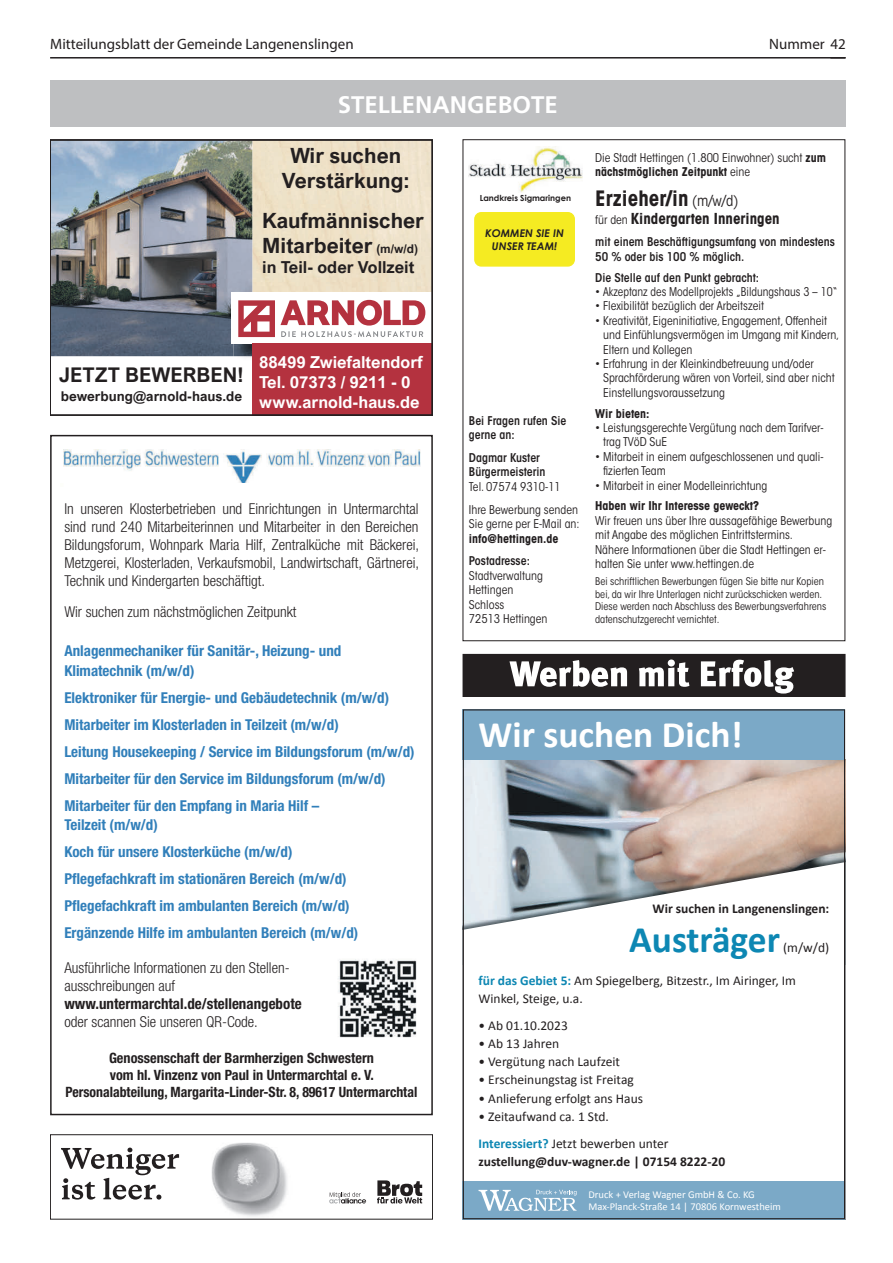
<style>
.page{position:relative;width:893px;height:1263px;background:#fff}
.page>*{position:absolute;margin:0;border:0;box-sizing:border-box;transform-origin:0 0}
.t1{font:700 37.5px "Calibri";color:#fff}
.t2{font:700 37.5px "Calibri";color:#0d87b3}
.t3{font:700 24px "Frutiger LT Std";color:#fff}
.t4{font:700 21px/25.2px "Arial Nova";color:#231f20;text-align:center}
.t5{font:700 condensed 21px "ITC Avant Garde Std";color:#231f20}
.t6{font:700 20.25px "Arial Nova";color:#231f20}
.t7{font:700 16.5px/19.8px "Arial Nova";color:#fff}
.t8{font:700 16.5px "Arial Nova";color:#231f20}
.t9{font:700 condensed 15px/27px "Helvetica Neue LT Std";color:#317fba}
.t10{font:300 condensed 15px/18px "Helvetica Neue LT Std";color:#231f20;text-align:justify}
.t11{font:15px "Myriad Pro";color:#231f20}
.t12{font:700 condensed 15px "Helvetica Neue LT Std";color:#231f20}
.t13{font:700 condensed 15px "ITC Avant Garde Std";color:#231f20}
.t14{font:700 condensed 14.25px/17.1px "Helvetica Neue LT Std";color:#231f20;text-align:center}
.t15{font:13.5px/18.3px "Calibri";color:#231f20}
.t16{font:700 13.5px "Calibri";color:#231f20}
.t17{font:700 13.5px "Arial Nova";color:#231f20}
.t18{font:condensed 12px/14.4px "ITC Avant Garde Std";color:#231f20}
.t19{font:600 condensed 12px/14.4px "ITC Avant Garde Std";color:#231f20}
.t20{font:700 condensed 12px "ITC Avant Garde Std";color:#231f20}
.t21{font:italic 700 10.65px/13px "Century Gothic";color:#231f20;text-align:center}
.t22{font:condensed 10.5px/12.6px "ITC Avant Garde Std";color:#231f20}
.t23{font:10.5px/12.6px "Calibri";color:#fff}
.t24{font:700 8.4px "Century Gothic";color:#231f20}
.s1{font-size:12px}
.s2{font-weight:700}
.s3{font-weight:400;font-size:15px}
.s4{font-weight:400;font-size:12px}
.s5{font-weight:700;color:#0d87b3}
</style>
<div class="page">
<hr style="left:50px;top:57px;width:795px;height:2px;background:#231f20">
<svg style="left:830px;top:57px;width:16px;height:2px"></svg>
<img style="left:465px;top:759px;width:378px;height:103px">
<div style="left:463px;top:709px;width:382px;height:50px;background:#7ba9c7"></div>
<svg style="left:465px;top:862px;width:378px;height:68px"></svg>
<div style="left:463px;top:1181px;width:382px;height:38px;background:#7ba9c7"></div>
<svg style="left:479px;top:1190px;width:98px;height:21px"></svg>
<div style="left:50px;top:435px;width:383px;height:680px;border:2px solid #231f20"></div>
<img style="left:63px;top:449px;width:358px;height:34px">
<img style="left:338px;top:959px;width:79px;height:79px">
<img style="left:53px;top:142px;width:200px;height:214px">
<img style="left:253px;top:142px;width:177px;height:150px">
<img style="left:234px;top:356px;width:19px;height:6px">
<img style="left:234px;top:343px;width:19px;height:13px">
<div style="left:232px;top:292px;width:201px;height:51px;background:#fff"></div>
<svg style="left:238px;top:300px;width:187px;height:37px"></svg>
<div style="left:253px;top:343px;width:180px;height:73px;background:#b4323f"></div>
<div style="left:50px;top:139px;width:383px;height:277px;border:1px solid #231f20"></div>
<img style="left:469px;top:147px;width:114px;height:45px">
<div style="left:474px;top:212px;width:101px;height:55px;background:#f5eb22;border-radius:7px"></div>
<div style="left:50px;top:80px;width:795px;height:47px;background:#bebfc1"></div>
<img style="left:211px;top:1142px;width:76px;height:75px">
<div style="left:50px;top:1134px;width:383px;height:85px;border:1px solid #231f20"></div>
<svg style="left:61px;top:1147px;width:118px;height:52px"></svg>
<svg style="left:329px;top:1192px;width:37px;height:11px"></svg>
<svg style="left:377px;top:1180px;width:45px;height:23px"></svg>
<svg style="left:463px;top:654px;width:382px;height:42px"></svg>
<p class="t11" style="left:50px;top:34px;width:305px">Mitteilungsblatt der Gemeinde Langenenslingen</p>
<p class="t11" style="left:769px;top:34px;width:78px">Nummer 42</p>
<h2 class="t3" style="left:338px;top:90px;width:222px">STELLENANGEBOTE</h2>
<h3 class="t4" style="left:282px;top:143px;width:129px">Wir suchen<br>Verstärkung:</h3>
<h3 class="t4" style="left:262px;top:208px;width:163px;text-align:left">Kaufmännischer<br>Mitarbeiter <span class="s1">(m/w/d)</span></h3>
<h3 class="t8" style="left:262px;top:258px;width:154px">in Teil- oder Vollzeit</h3>
<h3 class="t6" style="left:59px;top:363px;width:186px">JETZT BEWERBEN!</h3>
<p class="t17" style="left:61px;top:389px;width:183px">bewerbung@arnold-haus.de</p>
<h3 class="t7" style="left:259px;top:352px;width:165px">88499 Zwiefaltendorf<br>Tel. 07373 / 9211 - 0 www.arnold-haus.de</h3>
<p class="t10" style="left:64px;top:499px;width:356px">In unseren Klosterbetrieben und Einrichtungen in Untermarchtal sind rund 240 Mitarbeiterinnen und Mitarbeiter in den Bereichen Bildungsforum, Wohnpark Maria Hilf, Zentralküche mit Bäckerei, Metzgerei, Klosterladen, Verkaufsmobil, Landwirtschaft, Gärtnerei, Technik und Kindergarten beschäftigt.</p>
<p class="t10" style="left:64px;top:602px;width:234px">Wir suchen zum nächstmöglichen Zeitpunkt</p>
<p class="t9" style="left:64px;top:641px;width:279px;line-height:19.5px">Anlagenmechaniker für Sanitär-, Heizung- und<br>Klimatechnik (m/w/d)</p>
<p class="t9" style="left:64px;top:684px;width:352px">Elektroniker für Energie- und Gebäudetechnik (m/w/d)<br>Mitarbeiter im Klosterladen in Teilzeit (m/w/d)<br>Leitung Housekeeping / Service im Bildungsforum (m/w/d)<br>Mitarbeiter für den Service im Bildungsforum (m/w/d)<br>Mitarbeiter für den Empfang in Maria Hilf –</p>
<p class="t9" style="left:64px;top:811px;width:295px">Teilzeit (m/w/d)<br>Koch für unsere Klosterküche (m/w/d)<br>Pflegefachkraft im stationären Bereich (m/w/d)<br>Pflegefachkraft im ambulanten Bereich (m/w/d)<br>Ergänzende Hilfe im ambulanten Bereich (m/w/d)</p>
<p class="t10" style="left:64px;top:959px;width:227px">Ausführliche Informationen zu den Stellen&shy;ausschreibungen auf</p>
<p class="t12" style="left:64px;top:995px;width:239px">www.untermarchtal.de/stellenangebote</p>
<p class="t10" style="left:64px;top:1013px;width:195px">oder scannen Sie unseren QR-Code.</p>
<p class="t14" style="left:66px;top:1049px;width:353px">Genossenschaft der Barmherzigen Schwestern<br>vom hl. Vinzenz von Paul in Untermarchtal e. V.<br>Personalabteilung, Margarita-Linder-Str. 8, 89617 Untermarchtal</p>
<p class="t24" style="left:480px;top:191px;width:93px">Landkreis Sigmaringen</p>
<p class="t21" style="left:485px;top:226px;width:80px">KOMMEN SIE IN<br>UNSER TEAM!</p>
<p class="t19" style="left:469px;top:413px;width:99px">Bei Fragen rufen Sie gerne an:</p>
<p class="t19" style="left:469px;top:450px;width:78px">Dagmar Kuster<br>Bürgermeisterin</p>
<p class="t18" style="left:469px;top:475px;width:111px;line-height:23px">Tel. 07574 9310-11<br>Ihre Bewerbung senden</p>
<p class="t18" style="left:469px;top:517px;width:112px">Sie gerne per E-Mail an:</p>
<p class="t20" style="left:469px;top:530px;width:91px">info@hettingen.de</p>
<p class="t19" style="left:469px;top:554px;width:62px">Postadresse:</p>
<p class="t18" style="left:469px;top:568px;width:80px">Stadtverwaltung<br>Hettingen<br>Schloss<br>72513 Hettingen</p>
<p class="t18" style="left:595px;top:150px;width:232px">Die Stadt Hettingen (1.800 Einwohner) sucht <span class="s2">zum nächstmöglichen Zeitpunkt</span> eine</p>
<h3 class="t5" style="left:595px;top:185px;width:145px">Erzieher/in <span class="s3">(m/w/d)</span></h3>
<p class="t13" style="left:595px;top:209px;width:186px"><span class="s4">für den</span> Kindergarten Inneringen</p>
<p class="t19" style="left:595px;top:235px;width:241px">mit einem Beschäftigungsumfang von mindestens<br>50 % oder bis 100 % möglich.</p>
<p class="t19" style="left:595px;top:270px;width:166px">Die Stelle auf den Punkt gebracht:</p>
<p class="t18" style="left:595px;top:285px;width:244px">• Akzeptanz des Modellprojekts „Bildungshaus 3 – 10“</p>
<p class="t18" style="left:595px;top:299px;width:170px">• Flexibilität bezüglich der Arbeitszeit</p>
<p class="t18" style="left:603px;top:313px;width:238px;text-indent:-8px">• Kreativität, Eigeninitiative, Engagement, Offenheit und Einfühlungsvermögen im Umgang mit Kindern,<br>Eltern und Kollegen</p>
<p class="t18" style="left:603px;top:357px;width:233px;text-indent:-8px">• Erfahrung in der Kleinkindbetreuung und/oder<br>Sprachförderung wären von Vorteil, sind aber nicht<br>Einstellungsvoraussetzung</p>
<p class="t20" style="left:595px;top:406px;width:56px">Wir bieten:</p>
<p class="t18" style="left:603px;top:421px;width:222px;text-indent:-8px">• Leistungsgerechte Vergütung nach dem Tarifver&shy;trag TVöD SuE</p>
<p class="t18" style="left:603px;top:449px;width:222px;text-indent:-8px">• Mitarbeit in einem aufgeschlossenen und quali&shy;fizierten Team</p>
<p class="t18" style="left:595px;top:478px;width:174px">• Mitarbeit in einer Modelleinrichtung</p>
<p class="t20" style="left:595px;top:498px;width:166px">Haben wir Ihr Interesse geweckt?</p>
<p class="t18" style="left:595px;top:513px;width:239px">Wir freuen uns über Ihre aussagefähige Bewerbung mit Angabe des möglichen Eintrittstermins.<br>Nähere Informationen über die Stadt Hettingen er&shy;halten Sie unter www.hettingen.de</p>
<p class="t22" style="left:595px;top:575px;width:233px">Bei schriftlichen Bewerbungen fügen Sie bitte nur Kopien bei, da wir Ihre Unterlagen nicht zurückschicken werden.<br>Diese werden nach Abschluss des Bewerbungsverfahrens datenschutzgerecht vernichtet.</p>
<h1 class="t1" style="left:479px;top:711px;width:266px">Wir suchen Dich!</h1>
<p class="t16" style="left:652px;top:900px;width:178px">Wir suchen in Langenenslingen:</p>
<h1 class="t2" style="left:629px;top:916px;width:152px">Austräger</h1>
<p class="t15" style="left:783px;top:938px;width:48px">(m/w/d)</p>
<p class="t15" style="left:479px;top:971px;width:319px"><span class="s5">für das Gebiet 5:</span> Am Spiegelberg, Bitzestr., Im Airinger, Im<br>Winkel, Steige, u.a.</p>
<p class="t15" style="left:479px;top:1016px;width:91px">• Ab 01.10.2023</p>
<p class="t15" style="left:479px;top:1034px;width:82px">• Ab 13 Jahren</p>
<p class="t15" style="left:479px;top:1052px;width:143px">• Vergütung nach Laufzeit</p>
<p class="t15" style="left:479px;top:1071px;width:157px">• Erscheinungstag ist Freitag</p>
<p class="t15" style="left:479px;top:1089px;width:166px">• Anlieferung erfolgt ans Haus</p>
<p class="t15" style="left:479px;top:1103px;width:192px;line-height:26.7px">• Zeitaufwand ca. 1 Std.<br><span class="s5">Interessiert?</span> Jetzt bewerben unter</p>
<p class="t16" style="left:479px;top:1153px;width:248px">zustellung@duv-wagner.de | 07154 8222-20</p>
<p class="t23" style="left:588px;top:1188px;width:194px">Druck + Verlag Wagner GmbH &amp; Co. KG<br>Max-Planck-Straße 14 | 70806 Kornwestheim</p>
</div>
